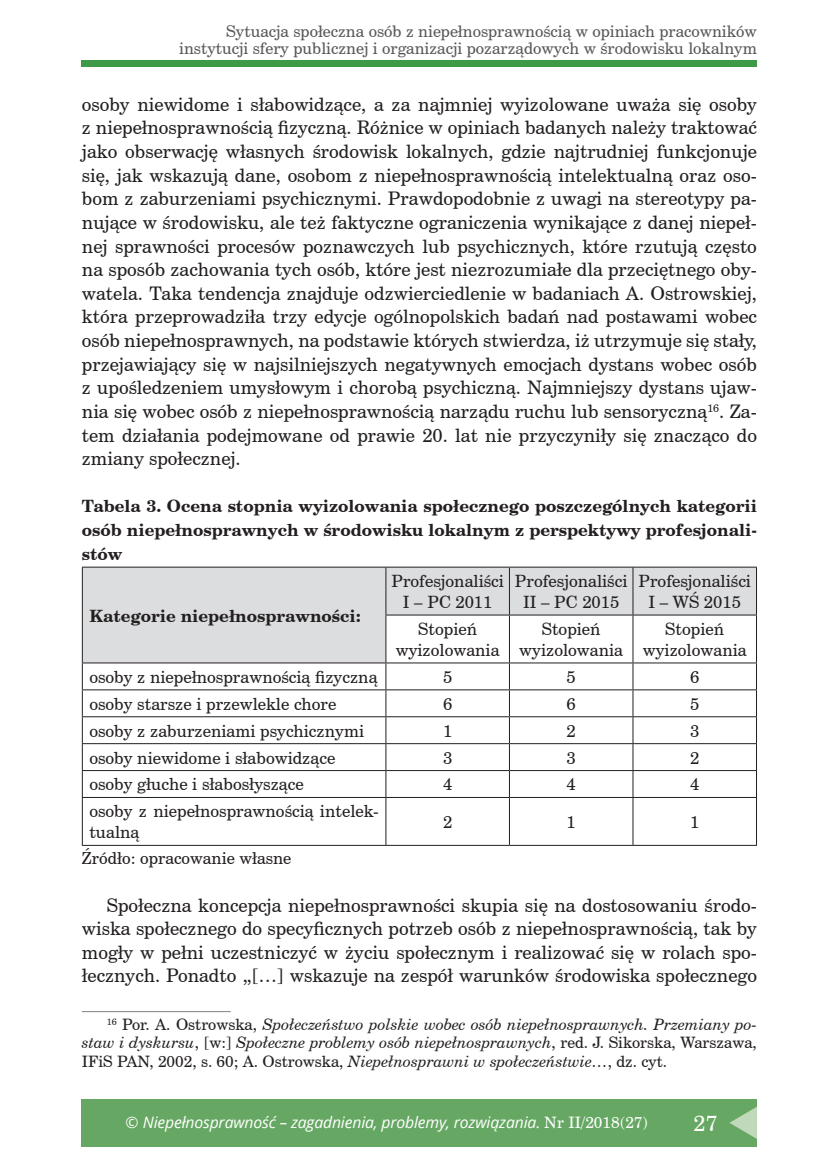
<style>
.page{position:relative;width:819px;height:1166px;background:#fff}
.page>*{position:absolute;margin:0;border:0;box-sizing:border-box;transform-origin:0 0}
.t1{font:21.88px "Century Schoolbook BT";color:#fff}
.tekst_zasadniczy{font:18.72px/23.6px "Century Schoolbook BT";color:#231f20;text-align:justify}
.tekst_tabeli{font:16.97px/21px "Century Schoolbook BT";color:#231f20;text-align:center}
.tabela{font:700 16.97px/23.6px "Century Schoolbook BT";color:#231f20;text-align:justify}
.tekst_tabeli-2{font:700 16.97px "Century Schoolbook BT";color:#231f20}
.tekst_zasadniczy-2{font:16.62px "Century Schoolbook BT";color:#231f20}
.pagina-P{font:16.1px/17.5px "Century Schoolbook BT";color:#57585a;text-align:right}
.przypis{font:italic 15.75px/18.4px "Century Schoolbook BT";color:#231f20;text-align:justify}
.t2{font:italic 15.75px "Open Sans";letter-spacing:-.01em;color:#fff}
.s1{font-style:normal}
.s2{font-family:"Century Schoolbook BT";font-style:normal}
</style>
<div class="page">
<div style="left:82px;top:1099px;width:674px;height:47px;background:#66a863"></div>
<svg style="left:729px;top:1107px;width:27px;height:32px"></svg>
<div style="left:82px;top:60px;width:674px;height:7px;background:#3e9a46"></div>
<svg style="left:83px;top:568px;width:673px;height:94px;fill:#dcdddf"></svg>
<hr style="left:82px;top:567px;width:304px;height:1px;background:#231f20">
<hr style="left:82px;top:567px;width:1px;height:48px;background:#231f20">
<hr style="left:386px;top:567px;width:123px;height:1px;background:#231f20">
<hr style="left:385px;top:567px;width:1px;height:47px;background:#231f20">
<hr style="left:509px;top:567px;width:124px;height:1px;background:#231f20">
<hr style="left:509px;top:567px;width:1px;height:47px;background:#231f20">
<hr style="left:633px;top:567px;width:123px;height:1px;background:#231f20">
<hr style="left:632px;top:567px;width:1px;height:47px;background:#231f20">
<hr style="left:756px;top:567px;width:1px;height:47px;background:#231f20">
<hr style="left:82px;top:615px;width:1px;height:47px;background:#231f20">
<hr style="left:385px;top:614px;width:124px;height:1px;background:#231f20">
<hr style="left:385px;top:615px;width:1px;height:47px;background:#231f20">
<hr style="left:509px;top:614px;width:124px;height:1px;background:#231f20">
<hr style="left:509px;top:615px;width:1px;height:47px;background:#231f20">
<hr style="left:633px;top:614px;width:123px;height:1px;background:#231f20">
<hr style="left:632px;top:615px;width:1px;height:47px;background:#231f20">
<hr style="left:756px;top:615px;width:1px;height:47px;background:#231f20">
<hr style="left:82px;top:662px;width:304px;height:1px;background:#231f20">
<hr style="left:386px;top:662px;width:123px;height:1px;background:#231f20">
<hr style="left:509px;top:662px;width:124px;height:1px;background:#231f20">
<hr style="left:633px;top:662px;width:123px;height:1px;background:#231f20">
<hr style="left:82px;top:689px;width:304px;height:1px;background:#231f20">
<hr style="left:386px;top:689px;width:123px;height:1px;background:#231f20">
<hr style="left:509px;top:689px;width:124px;height:1px;background:#231f20">
<hr style="left:633px;top:689px;width:123px;height:1px;background:#231f20">
<hr style="left:82px;top:716px;width:304px;height:1px;background:#231f20">
<hr style="left:386px;top:716px;width:123px;height:1px;background:#231f20">
<hr style="left:509px;top:716px;width:124px;height:1px;background:#231f20">
<hr style="left:633px;top:716px;width:123px;height:1px;background:#231f20">
<hr style="left:82px;top:743px;width:304px;height:1px;background:#231f20">
<hr style="left:386px;top:743px;width:123px;height:1px;background:#231f20">
<hr style="left:509px;top:743px;width:124px;height:1px;background:#231f20">
<hr style="left:633px;top:743px;width:123px;height:1px;background:#231f20">
<hr style="left:82px;top:770px;width:304px;height:1px;background:#231f20">
<svg style="left:82px;top:663px;width:1px;height:134px"></svg>
<hr style="left:386px;top:770px;width:123px;height:1px;background:#231f20">
<svg style="left:385px;top:663px;width:1px;height:134px"></svg>
<hr style="left:509px;top:770px;width:124px;height:1px;background:#231f20">
<svg style="left:509px;top:663px;width:1px;height:134px"></svg>
<hr style="left:633px;top:770px;width:123px;height:1px;background:#231f20">
<svg style="left:632px;top:663px;width:1px;height:134px"></svg>
<svg style="left:756px;top:663px;width:1px;height:134px"></svg>
<hr style="left:82px;top:797px;width:304px;height:1px;background:#231f20">
<hr style="left:82px;top:798px;width:1px;height:47px;background:#231f20">
<hr style="left:386px;top:797px;width:123px;height:1px;background:#231f20">
<hr style="left:385px;top:798px;width:1px;height:47px;background:#231f20">
<hr style="left:509px;top:797px;width:124px;height:1px;background:#231f20">
<hr style="left:509px;top:798px;width:1px;height:47px;background:#231f20">
<hr style="left:633px;top:797px;width:123px;height:1px;background:#231f20">
<hr style="left:632px;top:798px;width:1px;height:47px;background:#231f20">
<hr style="left:756px;top:798px;width:1px;height:47px;background:#231f20">
<hr style="left:82px;top:845px;width:304px;height:1px;background:#231f20">
<hr style="left:386px;top:845px;width:123px;height:1px;background:#231f20">
<hr style="left:509px;top:845px;width:124px;height:1px;background:#231f20">
<hr style="left:633px;top:845px;width:123px;height:1px;background:#231f20">
<hr style="left:82px;top:1011px;width:149px;height:1px;background:#808285">
<p class="pagina-P" style="left:179px;top:22px;width:579px">Sytuacja społeczna osób z niepełnosprawnością w opiniach pracowników instytucji sfery publicznej i organizacji pozarządowych w środowisku lokalnym</p>
<p class="tekst_zasadniczy" style="left:82px;top:92px;width:676px">osoby niewidome i słabowidzące, a za najmniej wyizolowane uważa się osoby z niepełnosprawnością fizyczną. Różnice w opiniach badanych należy traktować jako obserwację własnych środowisk lokalnych, gdzie najtrudniej funkcjonuje się, jak wskazują dane, osobom z niepełnosprawnością intelektualną oraz oso&shy;bom z zaburzeniami psychicznymi. Prawdopodobnie z uwagi na stereotypy pa&shy;nujące w środowisku, ale też faktyczne ograniczenia wynikające z danej niepeł&shy;nej sprawności procesów poznawczych lub psychicznych, które rzutują często na sposób zachowania tych osób, które jest niezrozumiałe dla przeciętnego oby&shy;watela. Taka tendencja znajduje odzwierciedlenie w badaniach A. Ostrowskiej, która przeprowadziła trzy edycje ogólnopolskich badań nad postawami wobec osób niepełnosprawnych, na podstawie których stwierdza, iż utrzymuje się stały, przejawiający się w najsilniejszych negatywnych emocjach dystans wobec osób z upośledzeniem umysłowym i chorobą psychiczną. Najmniejszy dystans ujaw&shy;nia się wobec osób z niepełnosprawnością narządu ruchu lub sensoryczną<sup>16</sup>. Za&shy;tem działania podejmowane od prawie 20. lat nie przyczyniły się znacząco do zmiany społecznej.</p>
<p class="tabela" style="left:82px;top:494px;width:676px">Tabela 3. Ocena stopnia wyizolowania społecznego poszczególnych kategorii osób niepełnosprawnych w środowisku lokalnym z perspektywy profesjonali&shy;stów</p>
<p class="tekst_tabeli-2" style="left:89px;top:603px;width:273px">Kategorie niepełnosprawności:</p>
<p class="tekst_tabeli" style="left:391px;top:570px;width:114px">Profesjonaliści</p>
<p class="tekst_tabeli" style="left:403px;top:591px;width:91px">I – PC 2011</p>
<p class="tekst_tabeli" style="left:515px;top:570px;width:114px">Profesjonaliści</p>
<p class="tekst_tabeli" style="left:523px;top:591px;width:98px">II – PC 2015</p>
<p class="tekst_tabeli" style="left:638px;top:570px;width:114px">Profesjonaliści</p>
<p class="tekst_tabeli" style="left:648px;top:591px;width:94px">I – WŚ 2015</p>
<p class="tekst_tabeli" style="left:395px;top:618px;width:105px">Stopień wyizolowania</p>
<p class="tekst_tabeli" style="left:519px;top:618px;width:105px">Stopień wyizolowania</p>
<p class="tekst_tabeli" style="left:642px;top:618px;width:105px">Stopień wyizolowania</p>
<p class="tekst_tabeli" style="left:89px;top:666px;width:290px">osoby z niepełnosprawnością fizyczną</p>
<p class="tekst_tabeli" style="left:443px;top:666px;width:11px">5</p>
<p class="tekst_tabeli" style="left:566px;top:666px;width:11px">5</p>
<p class="tekst_tabeli" style="left:690px;top:666px;width:11px">6</p>
<p class="tekst_tabeli" style="left:89px;top:693px;width:248px">osoby starsze i przewlekle chore</p>
<p class="tekst_tabeli" style="left:443px;top:693px;width:11px">6</p>
<p class="tekst_tabeli" style="left:566px;top:693px;width:11px">6</p>
<p class="tekst_tabeli" style="left:690px;top:693px;width:11px">5</p>
<p class="tekst_tabeli" style="left:89px;top:719px;width:276px">osoby z zaburzeniami psychicznymi</p>
<p class="tekst_tabeli" style="left:443px;top:719px;width:11px">1</p>
<p class="tekst_tabeli" style="left:566px;top:719px;width:11px">2</p>
<p class="tekst_tabeli" style="left:690px;top:719px;width:11px">3</p>
<p class="tekst_tabeli" style="left:89px;top:746px;width:247px">osoby niewidome i słabowidzące</p>
<p class="tekst_tabeli" style="left:443px;top:746px;width:11px">3</p>
<p class="tekst_tabeli" style="left:566px;top:746px;width:11px">3</p>
<p class="tekst_tabeli" style="left:690px;top:746px;width:11px">2</p>
<p class="tekst_tabeli" style="left:89px;top:773px;width:216px">osoby głuche i słabosłyszące</p>
<p class="tekst_tabeli" style="left:443px;top:773px;width:11px">4</p>
<p class="tekst_tabeli" style="left:566px;top:773px;width:11px">4</p>
<p class="tekst_tabeli" style="left:690px;top:773px;width:11px">4</p>
<p class="tekst_tabeli" style="left:89px;top:800px;width:291px;text-align:left">osoby z niepełnosprawnością intelek&shy;tualną</p>
<p class="tekst_tabeli" style="left:443px;top:811px;width:11px">2</p>
<p class="tekst_tabeli" style="left:566px;top:811px;width:11px">1</p>
<p class="tekst_tabeli" style="left:690px;top:811px;width:11px">1</p>
<p class="tekst_zasadniczy-2" style="left:82px;top:847px;width:211px">Źródło: opracowanie własne</p>
<p class="tekst_zasadniczy" style="left:82px;top:892px;width:676px;text-indent:25px">Społeczna koncepcja niepełnosprawności skupia się na dostosowaniu środo&shy;wiska społecznego do specyficznych potrzeb osób z niepełnosprawnością, tak by mogły w pełni uczestniczyć w życiu społecznym i realizować się w rolach spo&shy;łecznych. Ponadto „[…] wskazuje na zespół warunków środowiska społecznego</p>
<p class="przypis" style="left:82px;top:1014px;width:676px;text-indent:25px"><sup>16</sup> <span class="s1">Por. A. Ostrowska,</span> Społeczeństwo polskie wobec osób niepełnosprawnych. Przemiany po&shy;staw i dyskursu<span class="s1">, [w:]</span> Społeczne problemy osób niepełnosprawnych<span class="s1">, red. J. Sikorska, Warszawa, IFiS PAN, 2002, s. 60; A. Ostrowska,</span> Niepełnosprawni w społeczeństwie…<span class="s1">, dz. cyt.</span></p>
<p class="t2" style="left:126px;top:1112px;width:524px"><span class="s1">©</span> Niepełnosprawność – zagadnienia, problemy, rozwiązania. <span class="s2">Nr II/2018(27)</span></p>
<p class="t1" style="left:693px;top:1107px;width:25px">27</p>
</div>
